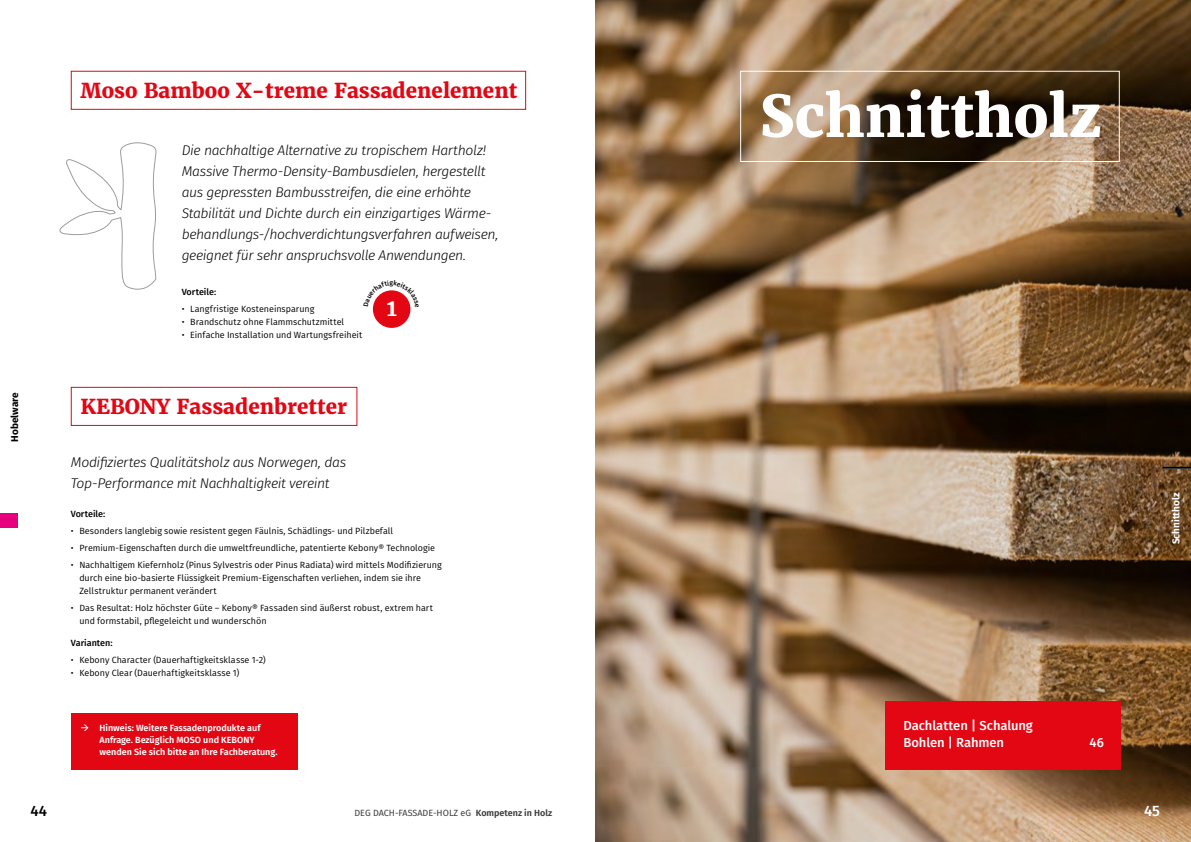
<style>
.page{position:relative;width:1191px;height:842px;background:#fff}
.page>*{position:absolute;margin:0;border:0;box-sizing:border-box;transform-origin:0 0}
.t1{font:800 57.5px "Merriweather";color:#fff}
.t2{font:700 23.1px "Merriweather";color:#fff}
.t3{font:800 20.5px "Merriweather";color:#e30613}
.t4{font:500 15px "Fira Sans";color:#000}
.t5{font:500 15px "Fira Sans";color:#fff}
.Infotext_neg{font:italic 300 14px/21px "Fira Sans";letter-spacing:-.03em;color:#000}
.t6{font:500 13px "Fira Sans";letter-spacing:-.005em;color:#fff}
.t7{font:700 10px "Fira Sans";color:#fff}
.t8{font:700 10px "Fira Sans";color:#000}
.t9{font:9px/13px "Fira Sans";color:#000}
.t10{font:600 9px/12px "Fira Sans";color:#fff}
.t11{font:9px "Fira Sans";color:#3c3c3b}
.Infotext_neg-2{font:500 9px "Fira Sans";letter-spacing:-.005em;color:#000}
.t12{font:500 6.7px "Fira Sans";color:#000}
.s1{font-weight:600}
</style>
<div class="page">
<img style="left:595px;top:0;width:596px;height:842px">
<div style="left:1162px;top:467px;width:29px;height:2px;border:1px solid #000"></div>
<div style="left:885px;top:701px;width:235px;height:68px;background:#e30613"></div>
<div style="left:740px;top:71px;width:379px;height:91px;border:1px solid #fff"></div>
<div style="left:71px;top:71px;width:455px;height:39px;border:1px solid #e30613"></div>
<div style="left:0;top:513px;width:17px;height:14px;background:#e6007d"></div>
<div style="left:373px;top:290px;width:37px;height:38px;background:#e30613;border-radius:50%"></div>
<svg style="left:59px;top:142px;width:98px;height:148px"></svg>
<div style="left:71px;top:387px;width:286px;height:39px;border:1px solid #e30613"></div>
<div style="left:71px;top:713px;width:227px;height:57px;background:#e30613"></div>
<svg style="left:373px;top:290px;width:38px;height:18px"></svg>
<p class="t3" style="left:80px;top:78px;width:438px">Moso Bamboo X-treme Fassadenelement</p>
<p class="Infotext_neg" style="left:182px;top:139px;width:306px">Die nachhaltige Alternative zu tropischem Hartholz!</p>
<p class="Infotext_neg" style="left:182px;top:160px;width:318px">Massive Thermo-Density-Bambusdielen, hergestellt aus gepressten Bambusstreifen, die eine erhöhte Stabilität und Dichte durch ein einzigartiges Wärme&shy;behandlungs-/hochverdichtungsverfahren aufweisen, geeignet für sehr anspruchsvolle Anwendungen.</p>
<p class="Infotext_neg-2" style="left:182px;top:284px;width:36px">Vorteile:</p>
<p class="t9" style="left:182px;top:302px;width:134px">• Langfristige Kosteneinsparung</p>
<p class="t9" style="left:182px;top:315px;width:164px">• Brandschutz ohne Flammschutzmittel</p>
<p class="t9" style="left:182px;top:328px;width:182px">• Einfache Installation und Wartungsfreiheit</p>
<p class="t12" style="left:389px;top:278px;width:5px">g</p>
<p class="t2" style="left:386px;top:291px;width:12px">1</p>
<p class="t1" style="left:759px;top:79px;width:344px">Schnittholz</p>
<p class="t8" style="left:6px;top:442px;width:51px;rotate:-90deg">Hobelware</p>
<p class="t3" style="left:80px;top:394px;width:268px">KEBONY Fassadenbretter</p>
<p class="Infotext_neg" style="left:71px;top:451px;width:277px">Modifiziertes Qualitätsholz aus Norwegen, das<br>Top-Performance mit Nachhaltigkeit vereint</p>
<p class="Infotext_neg-2" style="left:71px;top:507px;width:36px">Vorteile:</p>
<p class="t9" style="left:71px;top:524px;width:324px">• Besonders langlebig sowie resistent gegen Fäulnis, Schädlings- und Pilzbefall</p>
<p class="t9" style="left:71px;top:541px;width:366px">• Premium-Eigenschaften durch die umweltfreundliche, patentierte Kebony® Technologie</p>
<p class="t9" style="left:79px;top:558px;width:364px;text-indent:-9px">• Nachhaltigem Kiefernholz (Pinus Sylvestris oder Pinus Radiata) wird mittels Modifizierung durch eine bio-basierte Flüssigkeit Premium-Eigenschaften verliehen, indem sie ihre<br>Zellstruktur permanent verändert</p>
<p class="t9" style="left:79px;top:601px;width:355px;text-indent:-9px">• Das Resultat: Holz höchster Güte – Kebony® Fassaden sind äußerst robust, extrem hart und formstabil, pflegeleicht und wunderschön</p>
<p class="Infotext_neg-2" style="left:71px;top:636px;width:43px">Varianten:</p>
<p class="t9" style="left:71px;top:653px;width:196px">• Kebony Character (Dauerhaftigkeitsklasse 1-2)</p>
<p class="t9" style="left:71px;top:666px;width:170px">• Kebony Clear (Dauerhaftigkeitsklasse 1)</p>
<p class="t10" style="left:99px;top:722px;width:162px;text-indent:-19px">→ Hinweis: Weitere Fassadenprodukte auf<br>Anfrage. Bezüglich MOSO und KEBONY</p>
<p class="t10" style="left:99px;top:746px;width:179px">wenden Sie sich bitte an Ihre Fachberatung.</p>
<p class="t7" style="left:1167px;top:544px;width:53px;rotate:-90deg">Schnittholz</p>
<p class="t6" style="left:903px;top:715px;width:131px">Dachlatten | Schalung</p>
<p class="t6" style="left:903px;top:732px;width:102px">Bohlen | Rahmen</p>
<p class="t6" style="left:1089px;top:732px;width:16px">46</p>
<h3 class="t4" style="left:30px;top:799px;width:18px">44</h3>
<p class="t11" style="left:354px;top:806px;width:199px">DEG DACH-FASSADE-HOLZ eG <span class="s1">Kompetenz in Holz</span></p>
<h3 class="t5" style="left:1144px;top:799px;width:17px">45</h3>
</div>
